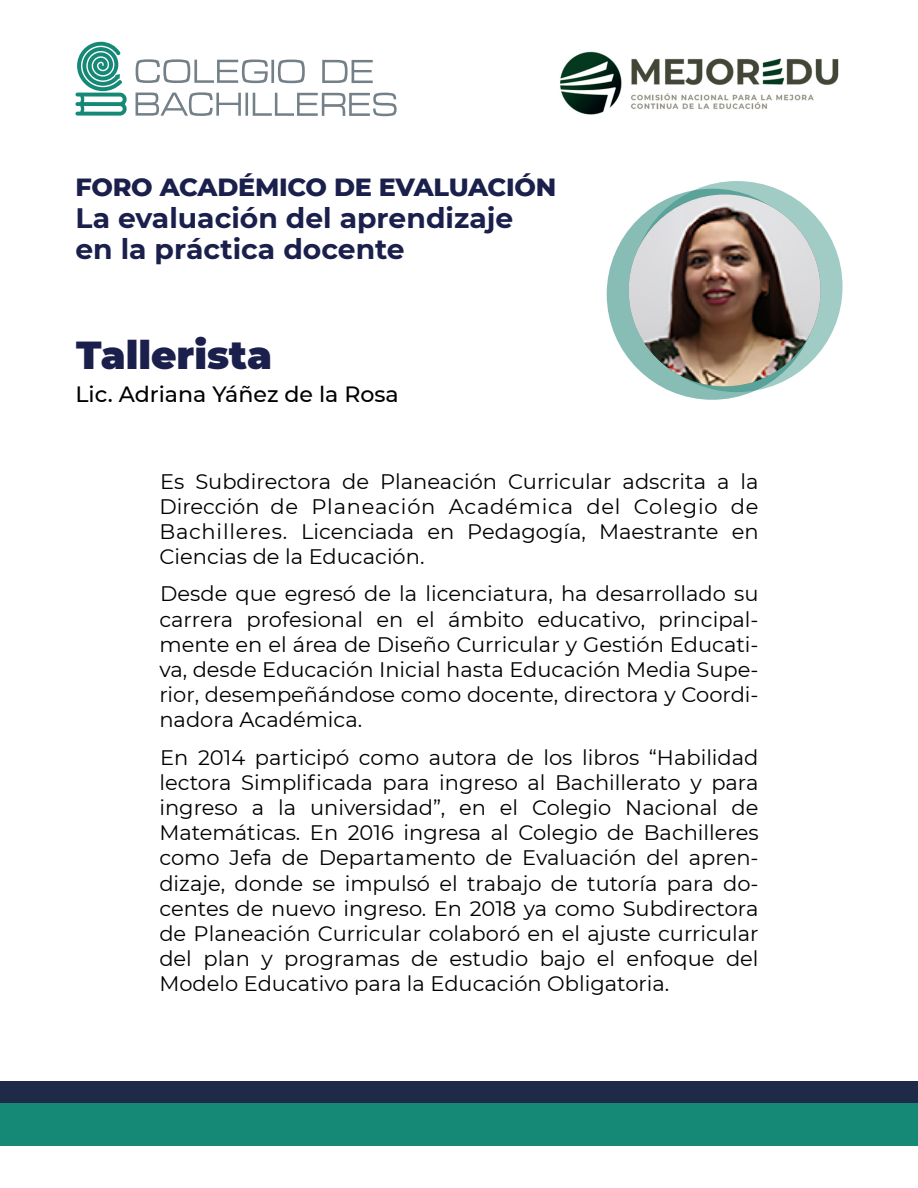
<style>
.page{position:relative;width:918px;height:1188px;background:#fff}
.page>*{position:absolute;margin:0;border:0;box-sizing:border-box;transform-origin:0 0}
.t1{font:900 39px "Montserrat";color:#1b1f4c}
.t2{font:700 28.05px/31.7px "Montserrat";color:#1a1f4c}
.t3{font:800 25.35px "Montserrat";letter-spacing:-.01em;color:#1a1f4c}
.t4{font:500 22.05px "Montserrat";color:#000001}
.t5{font:21px/25.2px "Montserrat";color:#000001;text-align:justify}
</style>
<div class="page">
<img style="left:559px;top:51px;width:280px;height:64px">
<svg style="left:136px;top:59px;width:169px;height:24px"></svg>
<svg style="left:322px;top:60px;width:51px;height:23px"></svg>
<svg style="left:136px;top:92px;width:261px;height:24px"></svg>
<svg style="left:75px;top:42px;width:52px;height:74px"></svg>
<div style="left:607px;top:189px;width:211px;height:211px;background:#88bdb6;border-radius:50%"></div>
<svg style="left:631px;top:181px;width:212px;height:211px;background:#98c6bf"></svg>
<svg style="left:629px;top:194px;width:192px;height:192px"></svg>
<img style="left:629px;top:194px;width:192px;height:192px;border-radius:96px">
<div style="left:0;top:1103px;width:918px;height:43px;background:#158976"></div>
<div style="left:0;top:1081px;width:918px;height:22px;background:#1f2a48"></div>
<p class="t3" style="left:75px;top:169px;width:482px">FORO ACADÉMICO DE EVALUACIÓN</p>
<h2 class="t2" style="left:75px;top:201px;width:439px">La evaluación del aprendizaje en la práctica docente</h2>
<h1 class="t1" style="left:76px;top:326px;width:197px">Tallerista</h1>
<p class="t4" style="left:75px;top:379px;width:325px">Lic. Adriana Yáñez de la Rosa</p>
<p class="t5" style="left:159px;top:468px;width:601px">Es Subdirectora de Planeación Curricular adscrita a la Dirección de Planeación Académica del Colegio de Bachilleres. Licenciada en Pedagogía, Maestrante en Ciencias de la Educación.</p>
<p class="t5" style="left:159px;top:581px;width:601px">Desde que egresó de la licenciatura, ha desarrollado su carrera profesional en el ámbito educativo, principal&shy;mente en el área de Diseño Curricular y Gestión Educati&shy;va, desde Educación Inicial hasta Educación Media Supe&shy;rior, desempeñándose como docente, directora y Coordi&shy;nadora Académica.</p>
<p class="t5" style="left:159px;top:744px;width:601px">En 2014 participó como autora de los libros “Habilidad lectora Simplificada para ingreso al Bachillerato y para ingreso a la universidad”, en el Colegio Nacional de Matemáticas. En 2016 ingresa al Colegio de Bachilleres como Jefa de Departamento de Evaluación del apren&shy;dizaje, donde se impulsó el trabajo de tutoría para do&shy;centes de nuevo ingreso. En 2018 ya como Subdirectora de Planeación Curricular colaboró en el ajuste curricular del plan y programas de estudio bajo el enfoque del Modelo Educativo para la Educación Obligatoria.</p>
</div>
